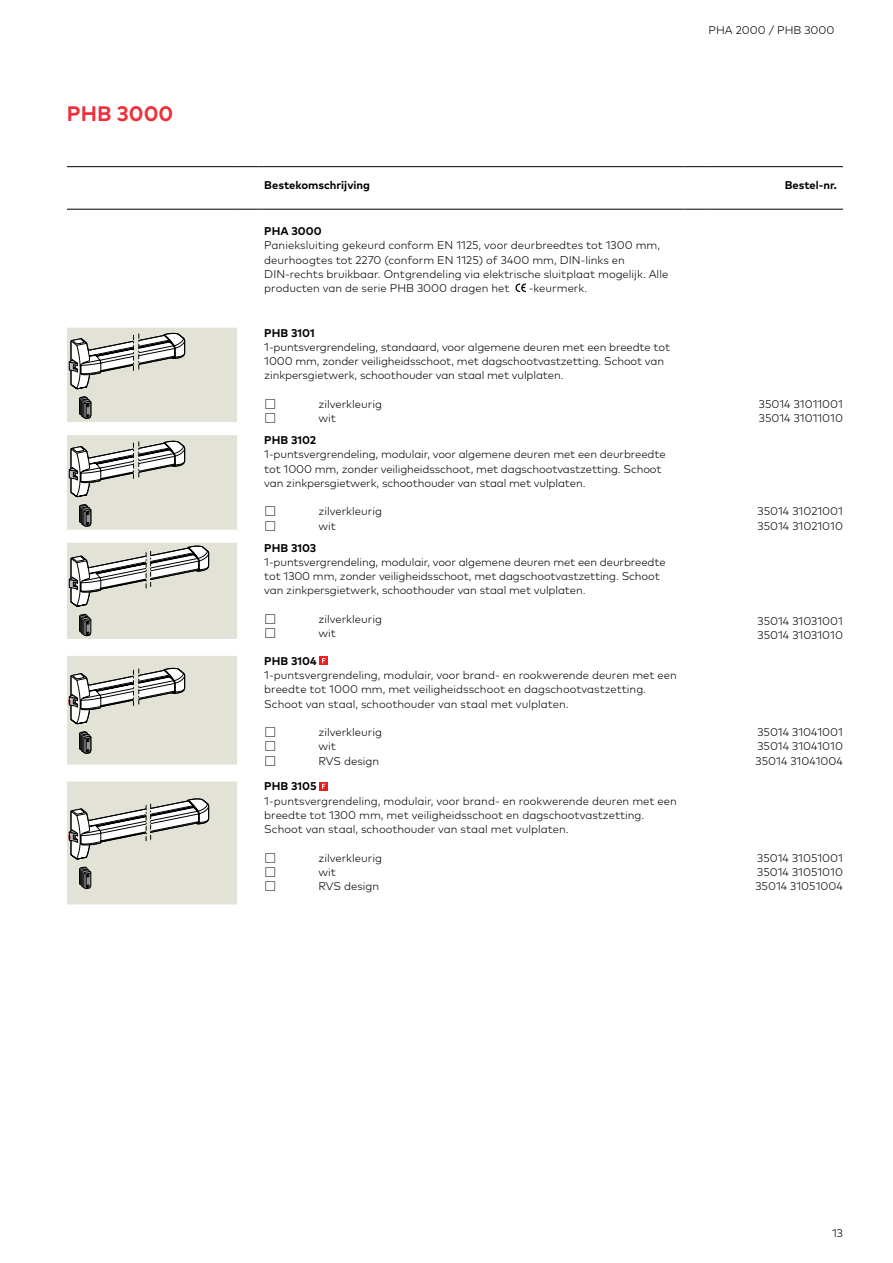
<style>
.page{position:relative;width:893px;height:1263px;background:#fff}
.page>*{position:absolute;margin:0;border:0;box-sizing:border-box;transform-origin:0 0}
.t1{font:700 21px "Mark Pro";color:#ee303c}
.t2{font:300 11.25px/14.2px "Mark Pro";color:#000}
.t3{font:700 11.25px "Mark Pro";color:#000}
</style>
<div class="page">
<svg style="left:67px;top:328px;width:170px;height:576px;fill:#e3e2d7"></svg>
<hr style="left:67px;top:166px;width:170px;height:1px;background:#000">
<svg style="left:237px;top:166px;width:21px;height:1px"></svg>
<hr style="left:258px;top:166px;width:426px;height:1px;background:#000">
<svg style="left:684px;top:166px;width:21px;height:1px"></svg>
<hr style="left:705px;top:166px;width:138px;height:1px;background:#000">
<hr style="left:67px;top:209px;width:170px;height:1px;background:#000">
<svg style="left:237px;top:209px;width:21px;height:1px"></svg>
<hr style="left:258px;top:209px;width:426px;height:1px;background:#000">
<svg style="left:684px;top:209px;width:21px;height:1px"></svg>
<hr style="left:705px;top:209px;width:138px;height:1px;background:#000">
<svg style="left:515px;top:283px;width:11px;height:9px"></svg>
<svg style="left:79px;top:396px;width:13px;height:23px"></svg>
<svg style="left:68px;top:332px;width:118px;height:58px"></svg>
<svg style="left:79px;top:504px;width:13px;height:23px"></svg>
<svg style="left:68px;top:440px;width:118px;height:58px"></svg>
<svg style="left:79px;top:614px;width:13px;height:22px"></svg>
<svg style="left:68px;top:545px;width:142px;height:62px"></svg>
<svg style="left:79px;top:731px;width:13px;height:23px"></svg>
<svg style="left:68px;top:667px;width:118px;height:58px"></svg>
<div style="left:319px;top:656px;width:9px;height:9px;background:#ed1d24"></div>
<svg style="left:322px;top:658px;width:3px;height:5px"></svg>
<svg style="left:79px;top:866px;width:13px;height:23px"></svg>
<svg style="left:68px;top:798px;width:142px;height:62px"></svg>
<svg style="left:319px;top:782px;width:9px;height:8px"></svg>
<svg style="left:322px;top:784px;width:3px;height:5px"></svg>
<h1 class="t1" style="left:67px;top:98px;width:108px">PHB 3000</h1>
<p class="t2" style="left:709px;top:22px;width:127px">PHA 2000 / PHB 3000</p>
<p class="t3" style="left:264px;top:176px;width:107px">Bestekomschrijving</p>
<p class="t3" style="left:785px;top:176px;width:54px">Bestel-nr.</p>
<p class="t3" style="left:264px;top:223px;width:59px">PHA 3000</p>
<p class="t2" style="left:264px;top:237px;width:405px">Panieksluiting gekeurd conform EN 1125, voor deurbreedtes tot 1300 mm, deurhoogtes tot 2270 (conform EN 1125) of 3400 mm, DIN-links en DIN-rechts bruikbaar. Ontgrendeling via elektrische sluitplaat mogelijk. Alle producten van de serie PHB 3000 dragen het</p>
<p class="t2" style="left:529px;top:280px;width:60px">-keurmerk.</p>
<p class="t3" style="left:264px;top:324px;width:52px">PHB 3101</p>
<p class="t2" style="left:264px;top:339px;width:407px">1-puntsvergrendeling, standaard, voor algemene deuren met een breedte tot<br>1000 mm, zonder veiligheidsschoot, met dagschootvastzetting. Schoot van zinkpersgietwerk, schoothouder van staal met vulplaten.</p>
<p class="t2" style="left:264px;top:396px;width:14px">☐</p>
<p class="t2" style="left:318px;top:396px;width:65px">zilverkleurig</p>
<p class="t2" style="left:264px;top:410px;width:14px">☐</p>
<p class="t2" style="left:318px;top:410px;width:19px">wit</p>
<p class="t3" style="left:264px;top:432px;width:53px">PHB 3102</p>
<p class="t2" style="left:264px;top:446px;width:403px">1-puntsvergrendeling, modulair, voor algemene deuren met een deurbreedte tot 1000 mm, zonder veiligheidsschoot, met dagschootvastzetting. Schoot van zinkpersgietwerk, schoothouder van staal met vulplaten.</p>
<p class="t2" style="left:264px;top:503px;width:14px">☐</p>
<p class="t2" style="left:318px;top:503px;width:65px">zilverkleurig</p>
<p class="t2" style="left:264px;top:518px;width:14px">☐</p>
<p class="t2" style="left:318px;top:518px;width:19px">wit</p>
<p class="t3" style="left:264px;top:539px;width:53px">PHB 3103</p>
<p class="t2" style="left:264px;top:554px;width:403px">1-puntsvergrendeling, modulair, voor algemene deuren met een deurbreedte tot 1300 mm, zonder veiligheidsschoot, met dagschootvastzetting. Schoot van zinkpersgietwerk, schoothouder van staal met vulplaten.</p>
<p class="t2" style="left:264px;top:611px;width:14px">☐</p>
<p class="t2" style="left:318px;top:611px;width:65px">zilverkleurig</p>
<p class="t2" style="left:264px;top:625px;width:14px">☐</p>
<p class="t2" style="left:318px;top:625px;width:19px">wit</p>
<p class="t3" style="left:264px;top:652px;width:54px">PHB 3104</p>
<p class="t2" style="left:264px;top:667px;width:414px">1-puntsvergrendeling, modulair, voor brand- en rookwerende deuren met een breedte tot 1000 mm, met veiligheidsschoot en dagschootvastzetting.<br>Schoot van staal, schoothouder van staal met vulplaten.</p>
<p class="t2" style="left:264px;top:724px;width:14px">☐</p>
<p class="t2" style="left:318px;top:724px;width:65px">zilverkleurig</p>
<p class="t2" style="left:264px;top:738px;width:14px">☐</p>
<p class="t2" style="left:318px;top:738px;width:19px">wit</p>
<p class="t2" style="left:264px;top:752px;width:14px">☐</p>
<p class="t2" style="left:318px;top:752px;width:62px">RVS design</p>
<p class="t3" style="left:264px;top:778px;width:54px">PHB 3105</p>
<p class="t2" style="left:264px;top:793px;width:414px">1-puntsvergrendeling, modulair, voor brand- en rookwerende deuren met een breedte tot 1300 mm, met veiligheidsschoot en dagschootvastzetting.<br>Schoot van staal, schoothouder van staal met vulplaten.</p>
<p class="t2" style="left:264px;top:850px;width:14px">☐</p>
<p class="t2" style="left:318px;top:850px;width:65px">zilverkleurig</p>
<p class="t2" style="left:264px;top:864px;width:14px">☐</p>
<p class="t2" style="left:318px;top:864px;width:19px">wit</p>
<p class="t2" style="left:264px;top:878px;width:14px">☐</p>
<p class="t2" style="left:318px;top:878px;width:62px">RVS design</p>
<p class="t2" style="left:759px;top:396px;width:86px">35014 31011001<br>35014 31011010</p>
<p class="t2" style="left:758px;top:503px;width:87px">35014 31021001<br>35014 31021010</p>
<p class="t2" style="left:758px;top:613px;width:87px">35014 31031001<br>35014 31031010</p>
<p class="t2" style="left:756px;top:724px;width:89px;text-align:justify">35014 31041001<br>35014 31041010<br>35014 31041004</p>
<p class="t2" style="left:755px;top:850px;width:89px;text-align:justify">35014 31051001<br>35014 31051010<br>35014 31051004</p>
<p class="t2" style="left:832px;top:1225px;width:12px">13</p>
</div>
